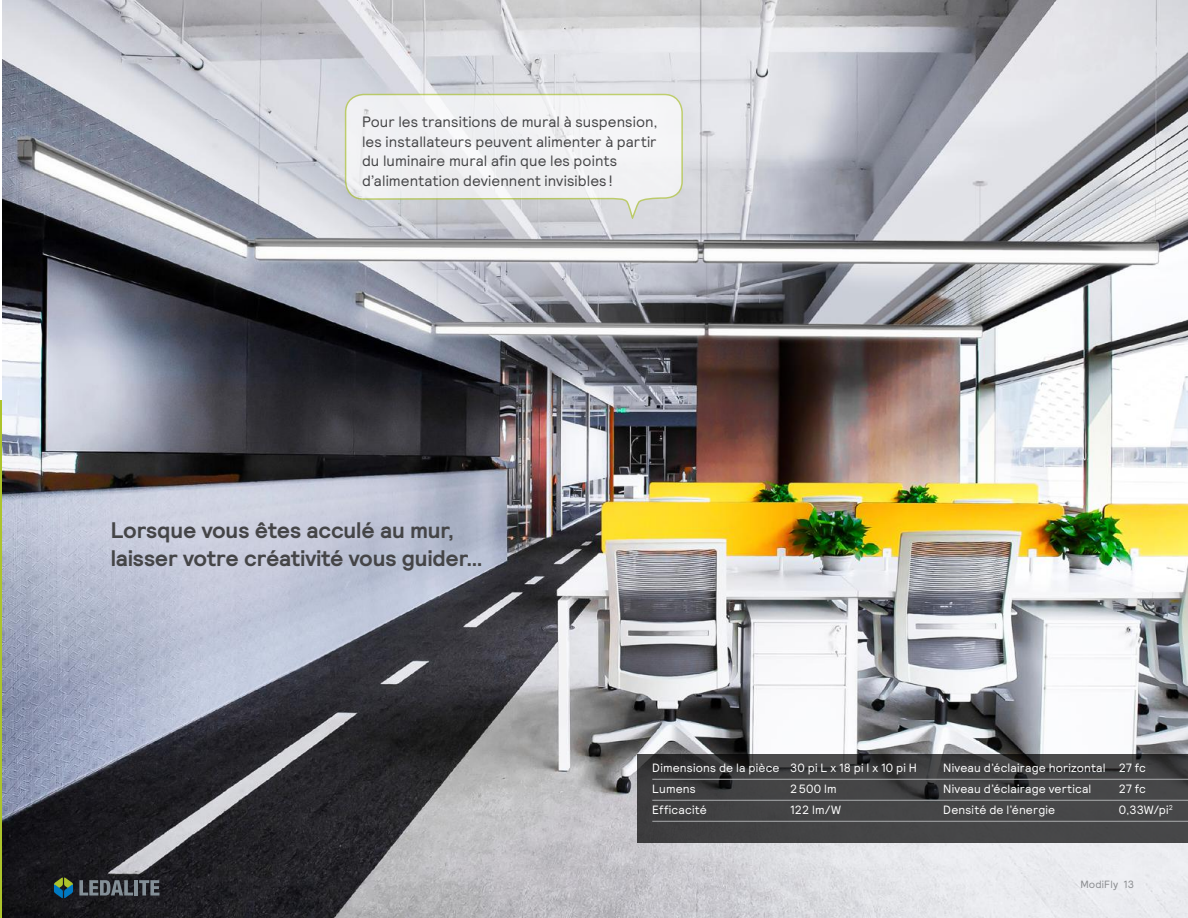
<style>
.page{position:relative;width:1188px;height:918px;background:#fff}
.page>*{position:absolute;margin:0;border:0;box-sizing:border-box;transform-origin:0 0}
.t1{font:700 22.5px/28.5px "Relative";letter-spacing:-.01em;color:#454547}
.t2{font:15px/19.5px "Relative";letter-spacing:.005em;color:#454547}
.t3{font:12px "Relative";letter-spacing:.015em;color:#fff}
.t4{font:10.5px "Relative";letter-spacing:.015em;color:#898b8e}
</style>
<div class="page">
<img style="left:0;top:401px;width:2px;height:517px">
<img style="left:2px;top:0;width:1186px;height:918px">
<svg style="left:54px;top:877px;width:19px;height:21px"></svg>
<svg style="left:79px;top:880px;width:54px;height:16px"></svg>
<hr style="left:134px;top:880px;width:4px;height:16px;background:#838f97">
<svg style="left:139px;top:880px;width:21px;height:16px"></svg>
<svg style="left:344px;top:93px;width:340px;height:125px"></svg>
<svg style="left:637px;top:754px;width:551px;height:89px;background:#414142"></svg>
<hr style="left:652px;top:779px;width:536px;height:1px;background:#abadaf">
<hr style="left:652px;top:800px;width:536px;height:1px;background:#abadaf">
<hr style="left:652px;top:821px;width:536px;height:1px;background:#abadaf">
<p class="t2" style="left:362px;top:112px;width:297px">Pour les transitions de mural à suspension, les installateurs peuvent alimenter à partir du luminaire mural afin que les points d’alimentation deviennent invisibles!</p>
<h1 class="t1" style="left:111px;top:515px;width:374px">Lorsque vous êtes acculé au mur, laisser votre créativité vous guider…</h1>
<p class="t3" style="left:652px;top:760px;width:266px">Dimensions de la pièce 30 pi L x 18 pi l x 10 pi H</p>
<p class="t3" style="left:943px;top:760px;width:204px">Niveau d’éclairage horizontal 27 fc</p>
<p class="t3" style="left:652px;top:781px;width:45px">Lumens</p>
<p class="t3" style="left:790px;top:781px;width:48px">2500 lm</p>
<p class="t3" style="left:943px;top:781px;width:150px">Niveau d’éclairage vertical</p>
<p class="t3" style="left:1119px;top:781px;width:29px">27 fc</p>
<p class="t3" style="left:652px;top:802px;width:56px">Efficacité</p>
<p class="t3" style="left:790px;top:802px;width:52px">122 lm/W</p>
<p class="t3" style="left:943px;top:802px;width:113px">Densité de l’énergie</p>
<p class="t3" style="left:1119px;top:802px;width:56px">0,33W/pi<sup>2</sup></p>
<p class="t4" style="left:1080px;top:878px;width:55px">ModiFly 13</p>
</div>
